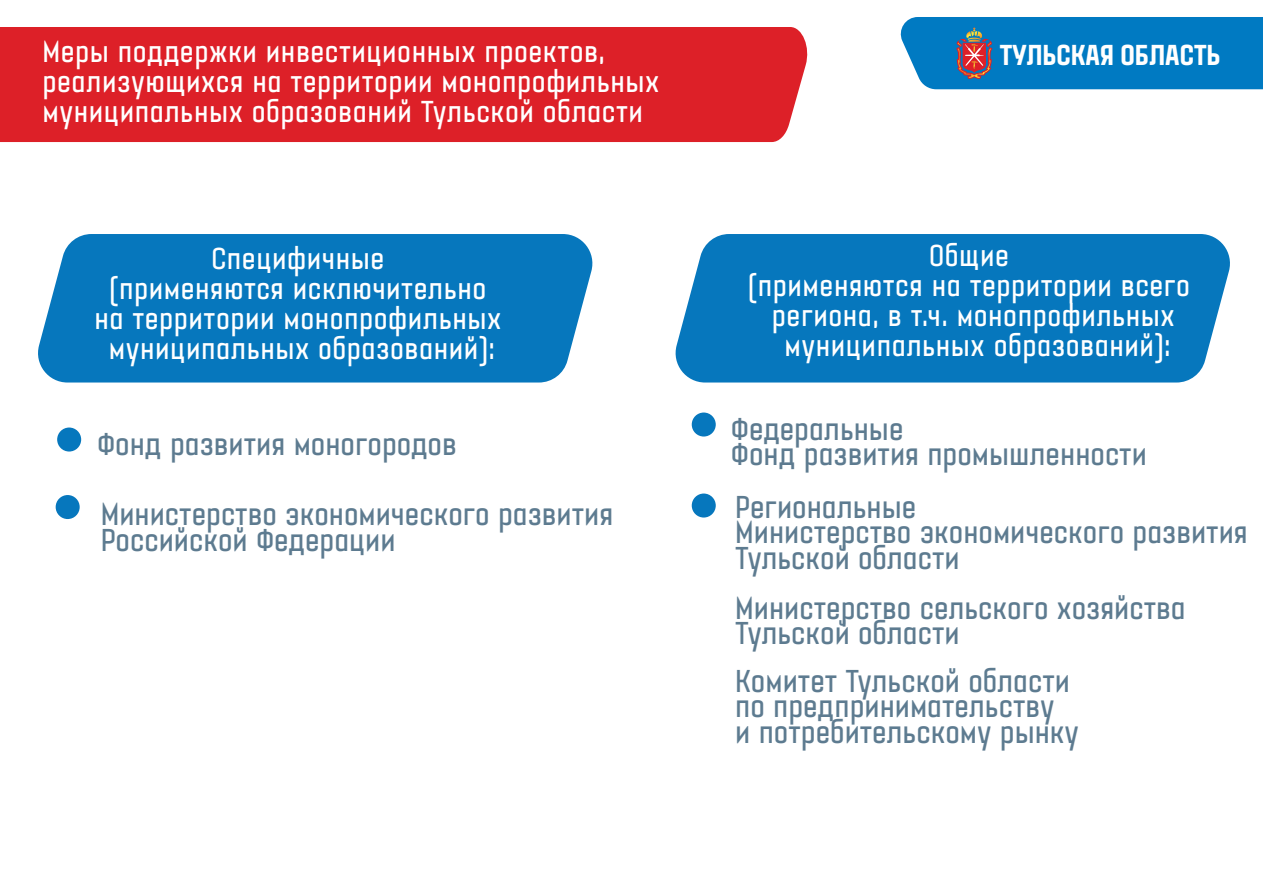
<style>
.page{position:relative;width:1263px;height:893px;background:#fff}
.page>*{position:absolute;margin:0;border:0;box-sizing:border-box;transform-origin:0 0}
.t1{font:700 34.5px/25.5px "Gubia";color:#5d7b90}
.t2{font:700 33px/30px "Gubia";letter-spacing:.015em;color:#fff;text-align:center}
.t3{font:900 31.5px "Gubia";color:#fff}
</style>
<div class="page">
<div style="left:0;top:27px;width:808px;height:115px;background:#dd2028"></div>
<div style="left:38px;top:234px;width:555px;height:149px;background:#0677bd"></div>
<div style="left:675px;top:234px;width:555px;height:149px;background:#0677bd"></div>
<svg style="left:901px;top:17px;width:362px;height:72px;background:#0f7bbe"></svg>
<div style="left:57px;top:428px;width:24px;height:24px;background:#0677bd;border-radius:50%"></div>
<div style="left:56px;top:495px;width:24px;height:24px;background:#0677bd;border-radius:50%"></div>
<div style="left:692px;top:413px;width:24px;height:24px;background:#0677bd;border-radius:50%"></div>
<div style="left:692px;top:494px;width:24px;height:24px;background:#0677bd;border-radius:50%"></div>
<p class="t2" style="left:43px;top:35px;width:618px;text-align:left">Меры поддержки инвестиционных проектов, реализующихся на территории монопрофильных муниципальных образований Тульской области</p>
<p class="t2" style="left:94px;top:242px;width:408px">Специфичные<br>(применяются исключительно на территории монопрофильных муниципальных образований):</p>
<p class="t1" style="left:97px;top:407px;width:518px;line-height:70.5px">Фонд развития моногородов<br>Министерство экономического развития</p>
<p class="t1" style="left:101px;top:526px;width:296px">Российской Федерации</p>
<p class="t3" style="left:1000px;top:33px;width:222px">ТУЛЬСКАЯ ОБЛАСТЬ</p>
<p class="t2" style="left:748px;top:239px;width:443px">Общие<br>(применяются на территории всего региона, в т.ч. монопрофильных муниципальных образований):</p>
<p class="t1" style="left:731px;top:415px;width:418px">Федеральные<br>Фонд развития промышленности</p>
<p class="t1" style="left:735px;top:493px;width:514px">Региональные<br>Министерство экономического развития<br>Тульской области</p>
<p class="t1" style="left:735px;top:594px;width:452px">Министерство сельского хозяйства<br>Тульской области</p>
<p class="t1" style="left:735px;top:667px;width:345px">Комитет Тульской области по предпринимательству<br>и потребительскому рынку</p>
</div>
